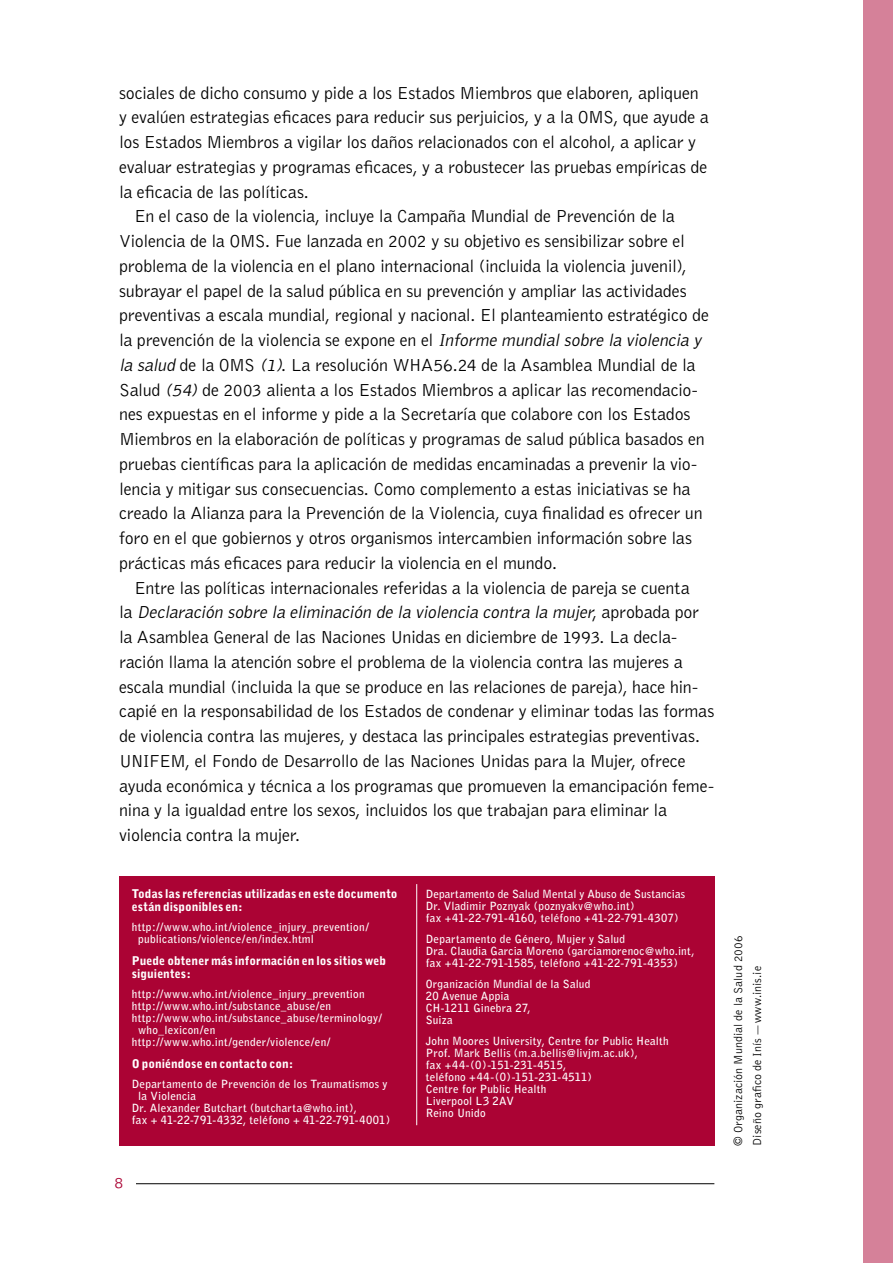
<style>
.page{position:relative;width:893px;height:1263px;background:#fff}
.page>*{position:absolute;margin:0;border:0;box-sizing:border-box;transform-origin:0 0}
.t1{font:300 18px "Bell Gothic Std";letter-spacing:-.015em;color:#000}
.t2{font:italic 300 18px "Bell Gothic Std";color:#000}
.t3{font:900 12px/13.5px "Bell Gothic";letter-spacing:.005em;color:#fff}
.t4{font:300 12px/18.8px "Bell Gothic Std";color:#000}
.t5{font:700 11.25px/12px "Bell Gothic";letter-spacing:.02em;color:#fff}
.s1{font-style:italic}
.s2{font-style:normal}
</style>
<div class="page">
<div style="left:863px;top:0;width:30px;height:1263px;background:#d58199"></div>
<hr style="left:119px;top:1183px;width:595px;height:1px;background:#000">
<div style="left:103px;top:1170px;width:33px;height:18px;background:#fff"></div>
<div style="left:119px;top:876px;width:595px;height:269px;background:#ab0334"></div>
<hr style="left:416px;top:884px;width:1px;height:241px;background:#fff">
<p class="t1" style="left:119px;top:83px;width:581px">sociales de dicho consumo y pide a los Estados Miembros que elaboren, apliquen</p>
<p class="t1" style="left:119px;top:108px;width:591px">y evalúen estrategias eficaces para reducir sus perjuicios, y a la OMS, que ayude a</p>
<p class="t1" style="left:119px;top:132px;width:579px">los Estados Miembros a vigilar los daños relacionados con el alcohol, a aplicar y</p>
<p class="t1" style="left:119px;top:157px;width:590px">evaluar estrategias y programas eficaces, y a robustecer las pruebas empíricas de</p>
<p class="t1" style="left:119px;top:182px;width:191px">la eficacia de las políticas.</p>
<p class="t1" style="left:134px;top:207px;width:542px">En el caso de la violencia, incluye la Campaña Mundial de Prevención de la</p>
<p class="t1" style="left:119px;top:231px;width:567px">Violencia de la OMS. Fue lanzada en 2002 y su objetivo es sensibilizar sobre el</p>
<p class="t1" style="left:119px;top:256px;width:569px">problema de la violencia en el plano internacional (incluida la violencia juvenil),</p>
<p class="t1" style="left:119px;top:281px;width:569px">subrayar el papel de la salud pública en su prevención y ampliar las actividades</p>
<p class="t1" style="left:119px;top:306px;width:592px">preventivas a escala mundial, regional y nacional. El planteamiento estratégico de</p>
<p class="t1" style="left:119px;top:330px;width:587px">la prevención de la violencia se expone en el <span class="s1">Informe mundialsobre la violencia y</span></p>
<p class="t1" style="left:119px;top:355px;width:578px"><span class="s1">la salud</span> de la OMS <span class="s1">(1)</span>. La resolución WHA56.24 de la Asamblea Mundial de la</p>
<p class="t1" style="left:119px;top:380px;width:580px">Salud <span class="s1">(54)</span>de 2003 alienta a los Estados Miembros a aplicar las recomendacio-</p>
<p class="t1" style="left:119px;top:405px;width:573px">nes expuestas en el informe y pide a la Secretaría que colabore con los Estados</p>
<p class="t1" style="left:119px;top:429px;width:587px">Miembros en la elaboración de políticas y programas de salud pública basados en</p>
<p class="t1" style="left:119px;top:454px;width:580px">pruebas científicas para la aplicación de medidas encaminadas a prevenir la vio-</p>
<p class="t1" style="left:119px;top:479px;width:573px">lencia y mitigar sus consecuencias. Como complemento a estas iniciativas se ha</p>
<p class="t1" style="left:119px;top:504px;width:585px">creado la Alianza para la Prevención de la Violencia, cuya finalidad es ofrecer un</p>
<p class="t1" style="left:119px;top:528px;width:575px">foro en el que gobiernos y otros organismos intercambien información sobre las</p>
<p class="t1" style="left:119px;top:553px;width:439px">prácticas más eficaces para reducir la violencia en el mundo.</p>
<p class="t1" style="left:134px;top:578px;width:557px">Entre las políticas internacionales referidas a la violencia de pareja se cuenta</p>
<p class="t2" style="left:119px;top:603px;width:582px"><span class="s2">l a</span> Declaración sobre la eliminación de la violencia contra la mujer<span class="s2">, a p r o b a d a p o r</span></p>
<p class="t1" style="left:119px;top:627px;width:560px">la Asamblea General de las Naciones Unidas en diciembre de 1993. La decla-</p>
<p class="t1" style="left:119px;top:652px;width:565px">ración llama la atención sobre el problema de la violencia contra las mujeres a</p>
<p class="t1" style="left:119px;top:677px;width:581px">escala mundial (incluida la que se produce en las relaciones de pareja), hace hin-</p>
<p class="t1" style="left:119px;top:702px;width:597px">capié en la responsabilidad de los Estados de condenar y eliminar todas las formas</p>
<p class="t1" style="left:119px;top:726px;width:582px">de violencia contra las mujeres, y destaca las principales estrategias preventivas.</p>
<p class="t1" style="left:119px;top:751px;width:568px">UNIFEM, el Fondo de Desarrollo de las Naciones Unidas para la Mujer, ofrece</p>
<p class="t1" style="left:119px;top:776px;width:596px">ayuda económica y técnica a los programas que promueven la emancipación feme-</p>
<p class="t1" style="left:119px;top:801px;width:549px">nina y la igualdad entre los sexos, incluidos los que trabajan para eliminar la</p>
<p class="t1" style="left:119px;top:825px;width:183px">violencia contra la mujer.</p>
<p class="t3" style="left:132px;top:887px;width:267px">Todas las referencias utilizadas en este documento están disponibles en:</p>
<p class="t5" style="left:138px;top:921px;width:232px;text-indent:-6px">http://www.who.int/violence_injury_prevention/ publications/violence/en/index.html</p>
<p class="t3" style="left:132px;top:954px;width:256px">Puede obtener más información en los sitios web siguientes:</p>
<p class="t5" style="left:132px;top:988px;width:234px">http://www.who.int/violence_injury_prevention</p>
<p class="t5" style="left:132px;top:1000px;width:201px">http://www.who.int/substance_abuse/en</p>
<p class="t5" style="left:132px;top:1012px;width:252px">http://www.who.int/substance_abuse/terminology/</p>
<p class="t5" style="left:138px;top:1024px;width:79px">who_lexicon/en</p>
<p class="t5" style="left:132px;top:1036px;width:200px">http://www.who.int/gender/violence/en/</p>
<p class="t3" style="left:132px;top:1057px;width:163px">O poniéndose en contacto con:</p>
<p class="t5" style="left:132px;top:1078px;width:257px">Departamento de Prevención de los Traumatismos y</p>
<p class="t5" style="left:138px;top:1090px;width:59px">la Violencia</p>
<p class="t5" style="left:132px;top:1102px;width:227px">D r. Alexander Butchart (butcharta@who.int),</p>
<p class="t5" style="left:132px;top:1114px;width:260px">fax + 41-22-791-4332, teléfono + 41-22-791-4001)</p>
<p class="t5" style="left:426px;top:888px;width:261px">Departamento de Salud Mental y Abuso de Sustancias<br>Dr. Vladimir Poznyak (poznyakv@who.int)<br>fax +41-22-791-4160, teléfono +41-22-791-4307)</p>
<p class="t5" style="left:426px;top:933px;width:270px">Departamento de Género, Mujer y Salud<br>Dra. Claudia Garcia Moreno (garciamorenoc@who.int, fax +41-22-791-1585, teléfono +41-22-791-4353)</p>
<p class="t5" style="left:426px;top:978px;width:166px">Organización Mundial de la Salud<br>20 Avenue Appia<br>CH-1211 Ginebra 27,<br>Suiza</p>
<p class="t5" style="left:426px;top:1035px;width:245px">John Moores University, Centre for Public Health<br>Prof. Mark Bellis (m.a.bellis@livjm.ac.uk),<br>fax +44-(0)-151-231-4515,<br>teléfono +44-(0)-151-231-4511)<br>Centre for Public Health<br>Liverpool L3 2AV<br>Reino Unido</p>
<p class="t4" style="left:729px;top:1145px;width:211px;rotate:-90deg">© Organización Mundial de la Salud 2006<br>Diseño grafico de Inís — www.inis.ie</p>
</div>
